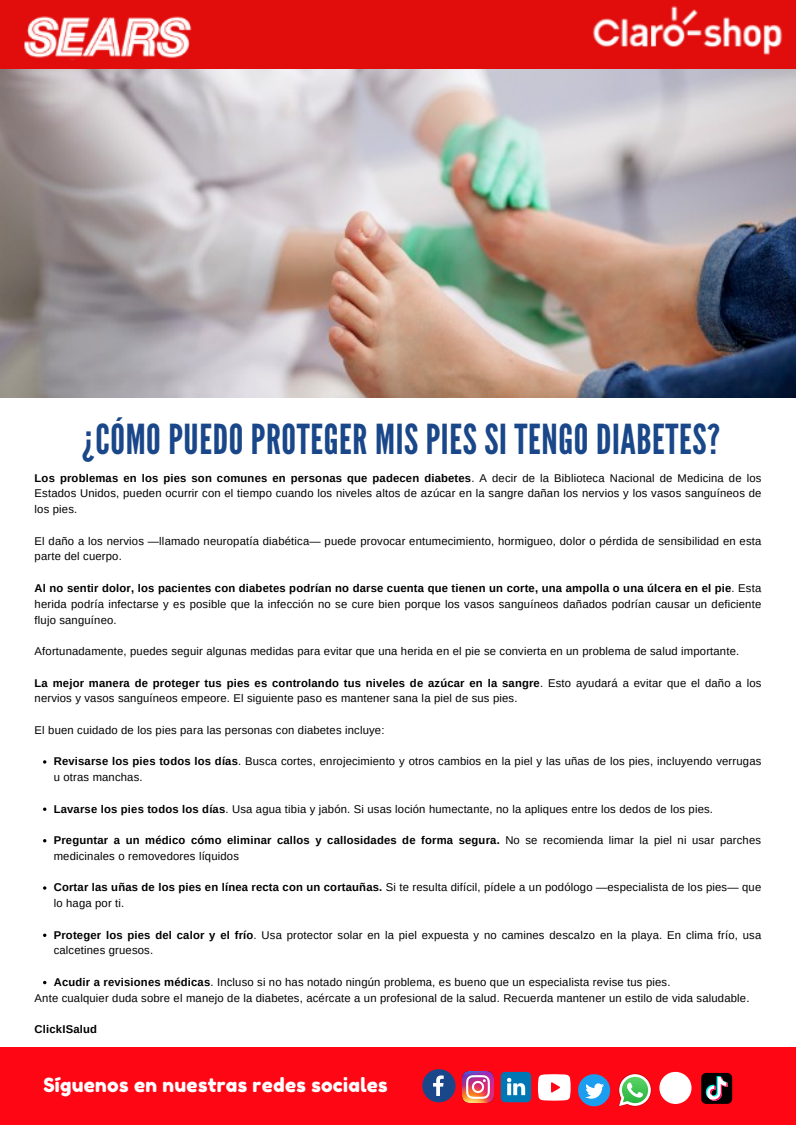
<style>
.page{position:relative;width:796px;height:1125px;background:#fff}
.page>*{position:absolute;margin:0;border:0;box-sizing:border-box;transform-origin:0 0}
.t1{font:41.25px "League Gothic";letter-spacing:.015em;color:#1a4789}
.t2{font:19.35px "Fredoka One";letter-spacing:.015em;color:#fff}
.t3{font:11.25px/15.8px "Arimo";letter-spacing:.015em;color:#000}
.t4{font:700 11.25px "Arimo";letter-spacing:.015em;color:#000}
.s1{font-weight:700}
</style>
<div class="page">
<img style="left:0;top:0;width:795px;height:398px">
<div style="left:0;top:1047px;width:795px;height:78px;background:#ff0615"></div>
<svg style="left:422px;top:1069px;width:33px;height:33px"></svg>
<img style="left:462px;top:1071px;width:31px;height:31px">
<svg style="left:500px;top:1072px;width:31px;height:30px"></svg>
<svg style="left:538px;top:1074px;width:32px;height:27px"></svg>
<svg style="left:578px;top:1074px;width:32px;height:32px"></svg>
<img style="left:618px;top:1073px;width:34px;height:34px">
<svg style="left:619px;top:1074px;width:31px;height:32px"></svg>
<div style="left:659px;top:1072px;width:32px;height:32px;background:#fff;border-radius:50%"></div>
<svg style="left:701px;top:1073px;width:31px;height:31px"></svg>
<svg style="left:43px;top:760px;width:3px;height:4px"></svg>
<svg style="left:43px;top:886px;width:3px;height:4px"></svg>
<h1 class="t1" style="left:82px;top:416px;width:639px">¿CÓMO PUEDO PROTEGER MIS PIES SI TENGO DIABETES?</h1>
<p class="t3" style="left:35px;top:470px;width:728px;text-align:justify"><span class="s1">Los problemas en los pies son comunes en personas que padecen diabetes</span>. A decir de la Biblioteca Nacional de Medicina de los Estados Unidos, pueden ocurrir con el tiempo cuando los niveles altos de azúcar en la sangre dañan los nervios y los vasos sanguíneos de los pies.</p>
<p class="t3" style="left:35px;top:533px;width:728px">El daño a los nervios —llamado neuropatía diabética— puede provocar entumecimiento, hormigueo, dolor o pérdida de sensibilidad en esta parte del cuerpo.</p>
<p class="t3" style="left:35px;top:580px;width:728px;text-align:justify"><span class="s1">Al no sentir dolor, los pacientes con diabetes podrían no darse cuenta que tienen un corte, una ampolla o una úlcera en el pie</span>. Esta herida podría infectarse y es posible que la infección no se cure bien porque los vasos sanguíneos dañados podrían causar un deficiente flujo sanguíneo.</p>
<p class="t3" style="left:35px;top:643px;width:706px">Afortunadamente, puedes seguir algunas medidas para evitar que una herida en el pie se convierta en un problema de salud importante.</p>
<p class="t3" style="left:35px;top:675px;width:728px"><span class="s1">La mejor manera de proteger tus pies es controlando tus niveles de azúcar en la sangre</span>. Esto ayudará a evitar que el daño a los nervios y vasos sanguíneos empeore. El siguiente paso es mantener sana la piel de sus pies.</p>
<p class="t3" style="left:35px;top:722px;width:351px">El buen cuidado de los pies para las personas con diabetes incluye:</p>
<p class="t3" style="left:54px;top:754px;width:709px"><span class="s1">Revisarse los pies todos los días</span>. Busca cortes, enrojecimiento y otros cambios en la piel y las uñas de los pies, incluyendo verrugas u otras manchas.</p>
<p class="t3" style="left:54px;top:801px;width:660px"><span class="s1">Lavarse los pies todos los días</span>. Usa agua tibia y jabón. Si usas loción humectante, no la apliques entre los dedos de los pies.</p>
<p class="t3" style="left:54px;top:832px;width:708px"><span class="s1">Preguntar a un médico cómo eliminar callos y callosidades de forma segura.</span> No se recomienda limar la piel ni usar parches medicinales o removedores líquidos</p>
<p class="t3" style="left:54px;top:880px;width:709px"><span class="s1">Cortar las uñas de los pies en línea recta con un cortauñas.</span> Si te resulta difícil, pídele a un podólogo —especialista de los pies— que lo haga por ti.</p>
<p class="t3" style="left:54px;top:927px;width:708px"><span class="s1">Proteger los pies del calor y el frío</span>. Usa protector solar en la piel expuesta y no camines descalzo en la playa. En clima frío, usa calcetines gruesos.</p>
<p class="t3" style="left:54px;top:974px;width:618px"><span class="s1">Acudir a revisiones médicas</span>. Incluso si no has notado ningún problema, es bueno que un especialista revise tus pies.</p>
<p class="t3" style="left:35px;top:990px;width:716px">Ante cualquier duda sobre el manejo de la diabetes, acércate a un profesional de la salud. Recuerda mantener un estilo de vida saludable.</p>
<p class="t4" style="left:35px;top:1023px;width:64px">ClickISalud</p>
<h2 class="t2" style="left:43px;top:1074px;width:346px">Síguenos en nuestras redes sociales</h2>
</div>
